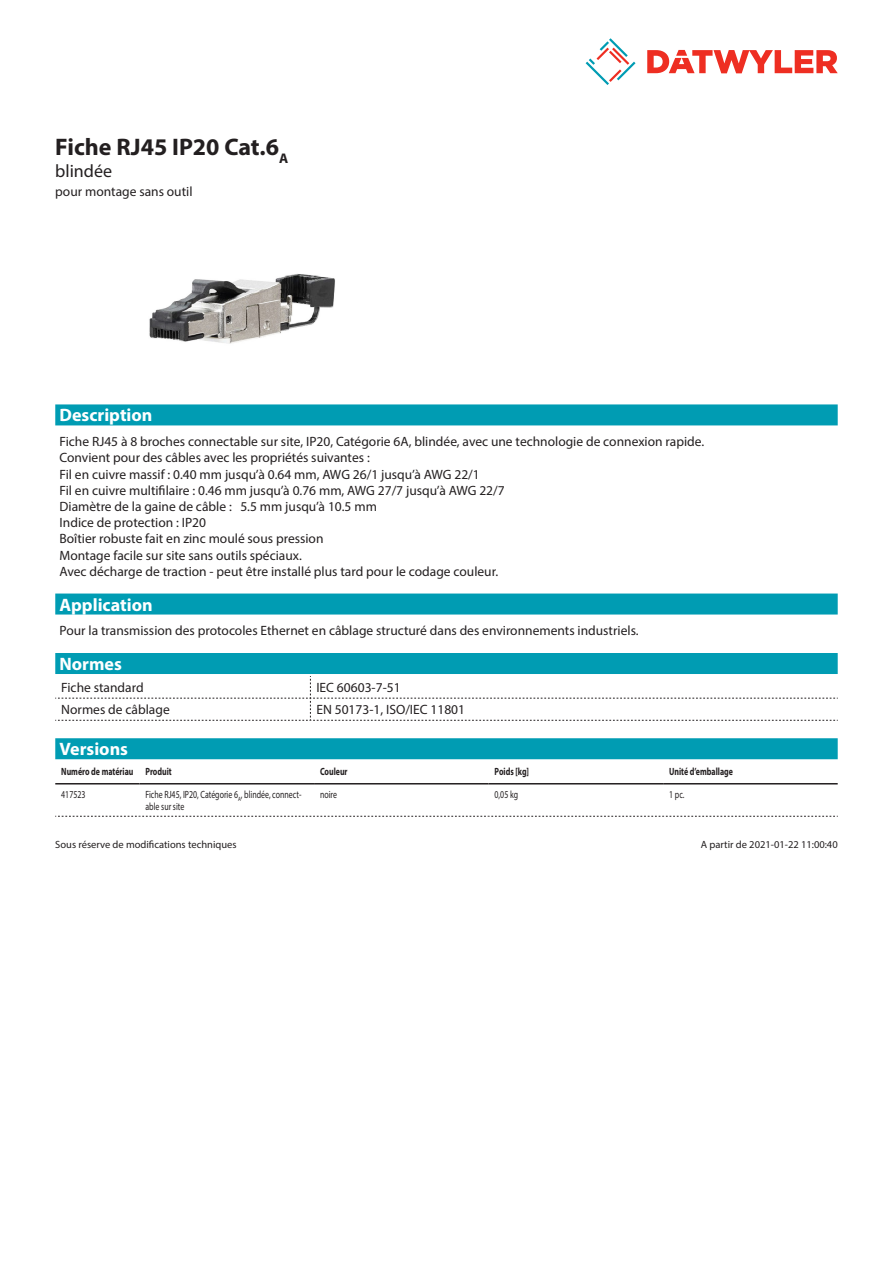
<style>
.page{position:relative;width:893px;height:1263px;background:#fff}
.page>*{position:absolute;margin:0;border:0;box-sizing:border-box;transform-origin:0 0}
.Product_Head{font:700 24px "Myriad Pro";color:#231f20}
.Standard_Head_Proper{font:700 18px "Myriad Pro";color:#fff}
.SubHead{font:18px "Myriad Pro";color:#231f20}
.Standard_text{font:13.5px/16.2px "Myriad Pro";color:#231f20}
.myriad_light_propert{font:13.5px "Myriad Pro";color:#231f20}
.myriadlight{font:10.5px/12.6px "Myriad Pro";color:#231f20;scale:.75 1}
.Footnote{font:10.5px "Myriad Pro";color:#231f20}
.myriadbold{font:700 10.5px "Myriad Pro";color:#231f20;scale:.75 1}
</style>
<div class="page">
<svg style="left:586px;top:38px;width:49px;height:47px"></svg>
<svg style="left:647px;top:50px;width:191px;height:23px"></svg>
<div style="left:55px;top:653px;width:783px;height:21px;background:#009cb3"></div>
<svg style="left:55px;top:676px;width:783px;height:45px"></svg>
<img style="left:149px;top:273px;width:186px;height:71px">
<div style="left:55px;top:738px;width:783px;height:21px;background:#009cb3"></div>
<hr style="left:55px;top:783px;width:85px;height:1px;background:#231f20">
<hr style="left:140px;top:783px;width:174px;height:1px;background:#231f20">
<hr style="left:314px;top:783px;width:175px;height:1px;background:#231f20">
<hr style="left:489px;top:783px;width:174px;height:1px;background:#231f20">
<hr style="left:663px;top:783px;width:175px;height:1px;background:#231f20">
<svg style="left:55px;top:816px;width:783px;height:1px"></svg>
<div style="left:55px;top:404px;width:783px;height:21px;background:#009cb3"></div>
<div style="left:55px;top:593px;width:783px;height:21px;background:#009cb3"></div>
<p class="Product_Head" style="left:55px;top:131px;width:235px">Fiche RJ45 IP20 Cat.6<sub>A</sub></p>
<p class="SubHead" style="left:55px;top:160px;width:58px">blindée</p>
<p class="Standard_text" style="left:55px;top:183px;width:139px">pour montage sans outil</p>
<p class="Standard_Head_Proper" style="left:60px;top:404px;width:94px">Description</p>
<p class="Standard_text" style="left:60px;top:433px;width:646px">Fiche RJ45 à 8 broches connectable sur site, IP20, Catégorie 6A, blindée, avec une technologie de connexion rapide.<br>Convient pour des câbles avec les propriétés suivantes :<br>Fil en cuivre massif : 0.40 mm jusqu’à 0.64 mm, AWG 26/1 jusqu’à AWG 22/1<br>Fil en cuivre multifilaire : 0.46 mm jusqu’à 0.76 mm, AWG 27/7 jusqu’à AWG 22/7<br>Diamètre de la gaine de câble : 5.5 mm jusqu’à 10.5 mm<br>Indice de protection : IP20<br>Boîtier robuste fait en zinc moulé sous pression<br>Montage facile sur site sans outils spéciaux.<br>Avec décharge de traction - peut être installé plus tard pour le codage couleur.</p>
<p class="Standard_Head_Proper" style="left:60px;top:593px;width:95px">Application</p>
<p class="Standard_text" style="left:60px;top:622px;width:581px">Pour la transmission des protocoles Ethernet en câblage structuré dans des environnements industriels.</p>
<p class="Standard_Head_Proper" style="left:60px;top:652px;width:64px">Normes</p>
<p class="myriad_light_propert" style="left:61px;top:679px;width:84px">Fiche standard</p>
<p class="myriad_light_propert" style="left:316px;top:679px;width:86px">IEC 60603-7-51</p>
<p class="myriad_light_propert" style="left:61px;top:701px;width:110px">Normes de câblage</p>
<p class="myriad_light_propert" style="left:316px;top:701px;width:150px">EN 50173-1, ISO/IEC 11801</p>
<p class="Standard_Head_Proper" style="left:60px;top:737px;width:70px">Versions</p>
<p class="myriadbold" style="left:61px;top:765px;width:98px">Numéro de matériau</p>
<p class="myriadbold" style="left:146px;top:765px;width:37px">Produit</p>
<p class="myriadbold" style="left:320px;top:765px;width:38px">Couleur</p>
<p class="myriadbold" style="left:495px;top:765px;width:48px">Poids [kg]</p>
<p class="myriadbold" style="left:669px;top:765px;width:87px">Unité d’emballage</p>
<p class="myriadlight" style="left:61px;top:788px;width:34px">417523</p>
<p class="myriadlight" style="left:146px;top:788px;width:209px">Fiche RJ45, IP20, Catégorie 6<sub>A</sub>, blindée, connect&shy;able sur site</p>
<p class="myriadlight" style="left:320px;top:788px;width:24px">noire</p>
<p class="myriadlight" style="left:495px;top:788px;width:33px">0,05 kg</p>
<p class="myriadlight" style="left:669px;top:788px;width:22px">1 pc.</p>
<p class="Footnote" style="left:55px;top:838px;width:183px">Sous réserve de modifications techniques</p>
<p class="Footnote" style="left:701px;top:838px;width:138px">A partir de 2021-01-22 11:00:40</p>
</div>
